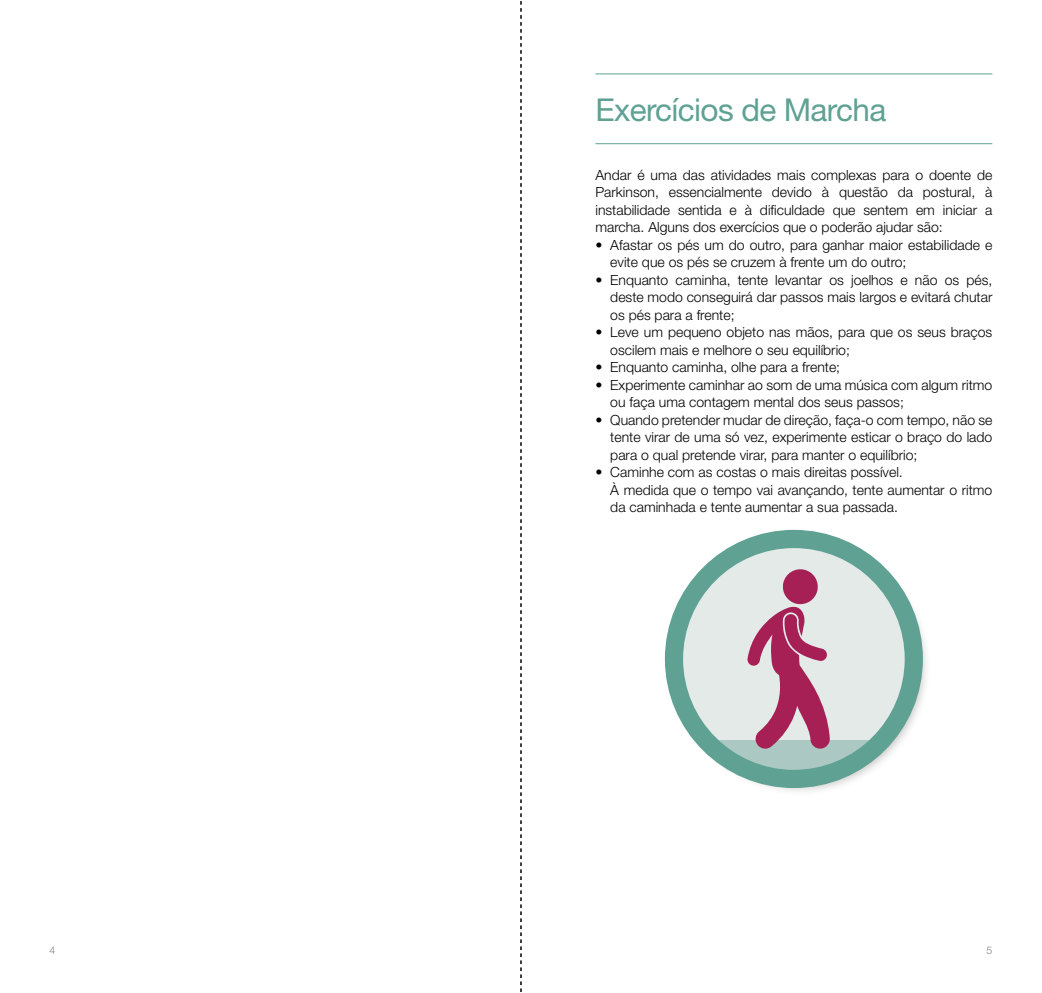
<style>
.page{position:relative;width:1042px;height:993px;background:#fff}
.page>*{position:absolute;margin:0;border:0;box-sizing:border-box;transform-origin:0 0}
.t1{font:31.5px "Helvetica Neue LT Std";letter-spacing:-.02em;color:#5fa193}
.t2{font:300 14px/17.5px "Helvetica Neue LT Std";color:#000}
.t3{font:300 10.5px "Helvetica Neue LT Std";color:#808285}
</style>
<div class="page">
<hr style="left:595px;top:143px;width:397px;height:1px;background:#5fa193">
<hr style="left:595px;top:73px;width:397px;height:1px;background:#5fa193">
<div style="left:670px;top:535px;width:261px;height:261px;background:#000;opacity:.3"></div>
<svg style="left:665px;top:529px;width:258px;height:258px"></svg>
<svg style="left:520px;top:1px;width:1px;height:991px"></svg>
<h1 class="t1" style="left:595px;top:91px;width:292px">Exercícios de Marcha</h1>
<p class="t2" style="left:595px;top:165px;width:398px;text-align:justify">Andar é uma das atividades mais complexas para o doente de Parkinson, essencialmente devido à questão da postural, à instabilidade sentida e à dificuldade que sentem em iniciar a marcha. Alguns dos exercícios que o poderão ajudar são:</p>
<p class="t2" style="left:610px;top:235px;width:384px;text-indent:-15px">• Afastar os pés um do outro, para ganhar maior estabilidade e evite que os pés se cruzem à frente um do outro;</p>
<p class="t2" style="left:610px;top:270px;width:384px;text-align:justify;text-indent:-15px">• Enquanto caminha, tente levantar os joelhos e não os pés, deste modo conseguirá dar passos mais largos e evitará chutar os pés para a frente;</p>
<p class="t2" style="left:610px;top:323px;width:383px;text-indent:-15px">• Leve um pequeno objeto nas mãos, para que os seus braços oscilem mais e melhore o seu equilíbrio;</p>
<p class="t2" style="left:595px;top:358px;width:246px">• Enquanto caminha, olhe para a frente;</p>
<p class="t2" style="left:610px;top:375px;width:383px;text-indent:-15px">• Experimente caminhar ao som de uma música com algum ritmo ou faça uma contagem mental dos seus passos;</p>
<p class="t2" style="left:610px;top:410px;width:383px;text-align:justify;text-indent:-15px">• Quando pretender mudar de direção, faça-o com tempo, não se tente virar de uma só vez, experimente esticar o braço do lado para o qual pretende virar, para manter o equilíbrio;</p>
<p class="t2" style="left:610px;top:463px;width:383px;text-indent:-15px">• Caminhe com as costas o mais direitas possível.<br>À medida que o tempo vai avançando, tente aumentar o ritmo da caminhada e tente aumentar a sua passada.</p>
<p class="t3" style="left:50px;top:943px;width:7px">4</p>
<p class="t3" style="left:986px;top:943px;width:7px">5</p>
</div>
